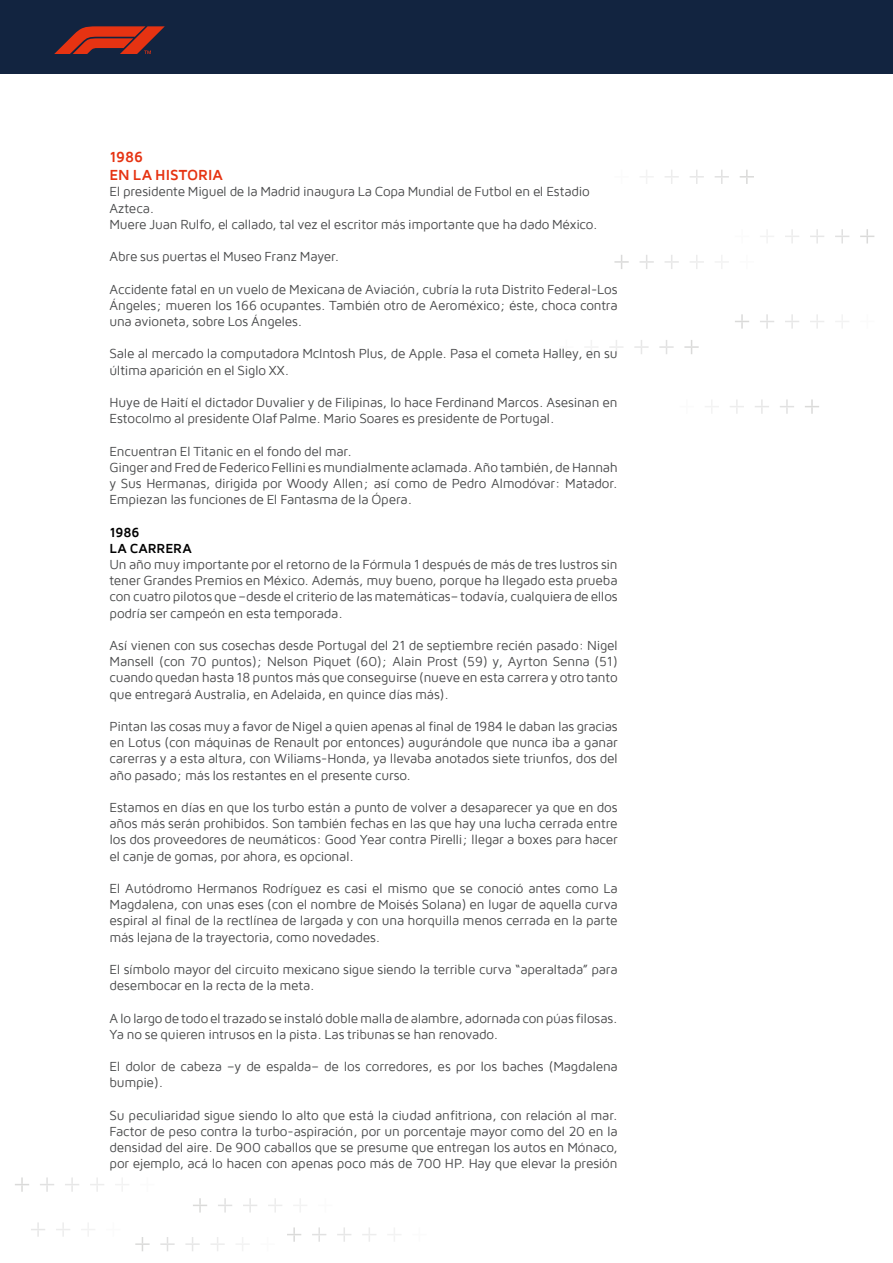
<style>
.page{position:relative;width:893px;height:1263px;background:#fff}
.page>*{position:absolute;margin:0;border:0;box-sizing:border-box;transform-origin:0 0}
.t1{font:700 15px/18px "Maven Pro";letter-spacing:-.005em;color:#e63312}
.t2{font:13.5px/16.2px "Maven Pro";letter-spacing:-.015em;color:#48494a}
.t3{font:700 13.5px/16.2px "Maven Pro";color:#000}
</style>
<div class="page">
<svg style="left:640px;top:170px;width:13px;height:14px"></svg>
<svg style="left:665px;top:170px;width:14px;height:14px"></svg>
<svg style="left:690px;top:170px;width:14px;height:14px"></svg>
<svg style="left:715px;top:170px;width:14px;height:14px"></svg>
<svg style="left:740px;top:170px;width:14px;height:14px"></svg>
<svg style="left:760px;top:230px;width:14px;height:13px"></svg>
<svg style="left:785px;top:229px;width:14px;height:14px"></svg>
<svg style="left:810px;top:229px;width:14px;height:14px"></svg>
<svg style="left:835px;top:229px;width:14px;height:14px"></svg>
<svg style="left:860px;top:229px;width:14px;height:14px"></svg>
<svg style="left:835px;top:315px;width:14px;height:13px"></svg>
<svg style="left:810px;top:314px;width:14px;height:15px"></svg>
<svg style="left:785px;top:314px;width:14px;height:15px"></svg>
<svg style="left:760px;top:314px;width:14px;height:15px"></svg>
<svg style="left:735px;top:314px;width:14px;height:15px"></svg>
<svg style="left:721px;top:255px;width:2px;height:14px"></svg>
<svg style="left:690px;top:255px;width:14px;height:14px"></svg>
<svg style="left:665px;top:255px;width:14px;height:14px"></svg>
<svg style="left:639px;top:255px;width:15px;height:14px"></svg>
<svg style="left:614px;top:255px;width:15px;height:14px"></svg>
<svg style="left:590px;top:340px;width:3px;height:14px"></svg>
<svg style="left:609px;top:340px;width:14px;height:14px"></svg>
<svg style="left:634px;top:340px;width:15px;height:14px"></svg>
<svg style="left:659px;top:340px;width:15px;height:14px"></svg>
<svg style="left:684px;top:340px;width:15px;height:14px"></svg>
<svg style="left:705px;top:400px;width:14px;height:13px"></svg>
<svg style="left:730px;top:400px;width:14px;height:14px"></svg>
<svg style="left:755px;top:399px;width:14px;height:15px"></svg>
<svg style="left:780px;top:399px;width:14px;height:15px"></svg>
<svg style="left:805px;top:399px;width:14px;height:15px"></svg>
<svg style="left:236px;top:1237px;width:13px;height:14px"></svg>
<svg style="left:211px;top:1237px;width:14px;height:14px"></svg>
<svg style="left:185px;top:1237px;width:15px;height:14px"></svg>
<svg style="left:160px;top:1237px;width:15px;height:14px"></svg>
<svg style="left:135px;top:1237px;width:15px;height:14px"></svg>
<svg style="left:115px;top:1178px;width:14px;height:13px"></svg>
<svg style="left:90px;top:1178px;width:14px;height:14px"></svg>
<svg style="left:65px;top:1177px;width:14px;height:15px"></svg>
<svg style="left:40px;top:1177px;width:14px;height:15px"></svg>
<svg style="left:15px;top:1177px;width:14px;height:15px"></svg>
<svg style="left:293px;top:1199px;width:14px;height:13px"></svg>
<svg style="left:268px;top:1198px;width:14px;height:14px"></svg>
<svg style="left:243px;top:1198px;width:14px;height:14px"></svg>
<svg style="left:218px;top:1198px;width:14px;height:14px"></svg>
<svg style="left:193px;top:1198px;width:14px;height:14px"></svg>
<svg style="left:388px;top:1228px;width:13px;height:13px"></svg>
<svg style="left:362px;top:1228px;width:14px;height:14px"></svg>
<svg style="left:337px;top:1227px;width:14px;height:15px"></svg>
<svg style="left:312px;top:1227px;width:14px;height:15px"></svg>
<svg style="left:287px;top:1227px;width:14px;height:15px"></svg>
<svg style="left:81px;top:1223px;width:14px;height:13px"></svg>
<svg style="left:56px;top:1223px;width:14px;height:14px"></svg>
<svg style="left:31px;top:1222px;width:14px;height:15px"></svg>
<div style="left:0;top:0;width:893px;height:74px;background:#122440"></div>
<svg style="left:54px;top:26px;width:111px;height:28px"></svg>
<p class="t1" style="left:109px;top:148px;width:115px">1986<br>EN LA HISTORIA</p>
<p class="t2" style="left:109px;top:184px;width:489px">El presidente Miguel de la Madrid inaugura La Copa Mundial de Futbol en el Estadio<br>Azteca.<br>Muere Juan Rulfo, el callado, tal vez el escritor más importante que ha dado México.</p>
<p class="t2" style="left:109px;top:249px;width:231px">Abre sus puertas el Museo Franz Mayer.</p>
<p class="t2" style="left:109px;top:281px;width:510px;text-align:justify">Accidente fatal en un vuelo de Mexicana de Aviación, cubría la ruta Distrito Federal-Los Ángeles; mueren los 166 ocupantes. También otro de Aeroméxico; éste, choca contra una avioneta, sobre Los Ángeles.</p>
<p class="t2" style="left:109px;top:346px;width:510px">Sale al mercado la computadora McIntosh Plus, de Apple. Pasa el cometa Halley, en su última aparición en el Siglo XX.</p>
<p class="t2" style="left:109px;top:394px;width:510px">Huye de Haití el dictador Duvalier y de Filipinas, lo hace Ferdinand Marcos. Asesinan en<br>Estocolmo al presidente Olaf Palme. Mario Soares es presidente de Portugal.</p>
<p class="t2" style="left:109px;top:443px;width:510px">Encuentran El Titanic en el fondo del mar.<br>Ginger and Fred de Federico Fellini es mundialmente aclamada. Año también, de Hannah y Sus Hermanas, dirigida por Woody Allen; así como de Pedro Almodóvar: Matador.<br>Empiezan las funciones de El Fantasma de la Ópera.</p>
<p class="t3" style="left:109px;top:524px;width:84px">1986<br>LA CARRERA</p>
<p class="t2" style="left:109px;top:556px;width:510px;text-align:justify">Un año muy importante por el retorno de la Fórmula 1 después de más de tres lustros sin tener Grandes Premios en México. Además, muy bueno, porque ha llegado esta prueba con cuatro pilotos que –desde el criterio de las matemáticas– todavía, cualquiera de ellos podría ser campeón en esta temporada.</p>
<p class="t2" style="left:109px;top:637px;width:510px;text-align:justify">Así vienen con sus cosechas desde Portugal del 21 de septiembre recién pasado: Nigel Mansell (con 70 puntos); Nelson Piquet (60); Alain Prost (59) y, Ayrton Senna (51) cuando quedan hasta 18 puntos más que conseguirse (nueve en esta carrera y otro tanto que entregará Australia, en Adelaida, en quince días más).</p>
<p class="t2" style="left:109px;top:718px;width:510px;text-align:justify">Pintan las cosas muy a favor de Nigel a quien apenas al final de 1984 le daban las gracias en Lotus (con máquinas de Renault por entonces) augurándole que nunca iba a ganar carerras y a esta altura, con Wiliams-Honda, ya llevaba anotados siete triunfos, dos del año pasado; más los restantes en el presente curso.</p>
<p class="t2" style="left:109px;top:799px;width:510px;text-align:justify">Estamos en días en que los turbo están a punto de volver a desaparecer ya que en dos años más serán prohibidos. Son también fechas en las que hay una lucha cerrada entre los dos proveedores de neumáticos: Good Year contra Pirelli; llegar a boxes para hacer el canje de gomas, por ahora, es opcional.</p>
<p class="t2" style="left:109px;top:880px;width:510px;text-align:justify">El Autódromo Hermanos Rodríguez es casi el mismo que se conoció antes como La Magdalena, con unas eses (con el nombre de Moisés Solana) en lugar de aquella curva espiral al final de la rectlínea de largada y con una horquilla menos cerrada en la parte más lejana de la trayectoria, como novedades.</p>
<p class="t2" style="left:109px;top:961px;width:510px">El símbolo mayor del circuito mexicano sigue siendo la terrible curva “aperaltada” para desembocar en la recta de la meta.</p>
<p class="t2" style="left:109px;top:1010px;width:510px">A lo largo de todo el trazado se instaló doble malla de alambre, adornada con púas filosas.<br>Ya no se quieren intrusos en la pista. Las tribunas se han renovado.</p>
<p class="t2" style="left:109px;top:1059px;width:510px">El dolor de cabeza –y de espalda– de los corredores, es por los baches (Magdalena bumpie).</p>
<p class="t2" style="left:109px;top:1107px;width:510px;text-align:justify">Su peculiaridad sigue siendo lo alto que está la ciudad anfitriona, con relación al mar.<br>Factor de peso contra la turbo-aspiración, por un porcentaje mayor como del 20 en la densidad del aire. De 900 caballos que se presume que entregan los autos en Mónaco, por ejemplo, acá lo hacen con apenas poco más de 700 HP. Hay que elevar la presión</p>
</div>
